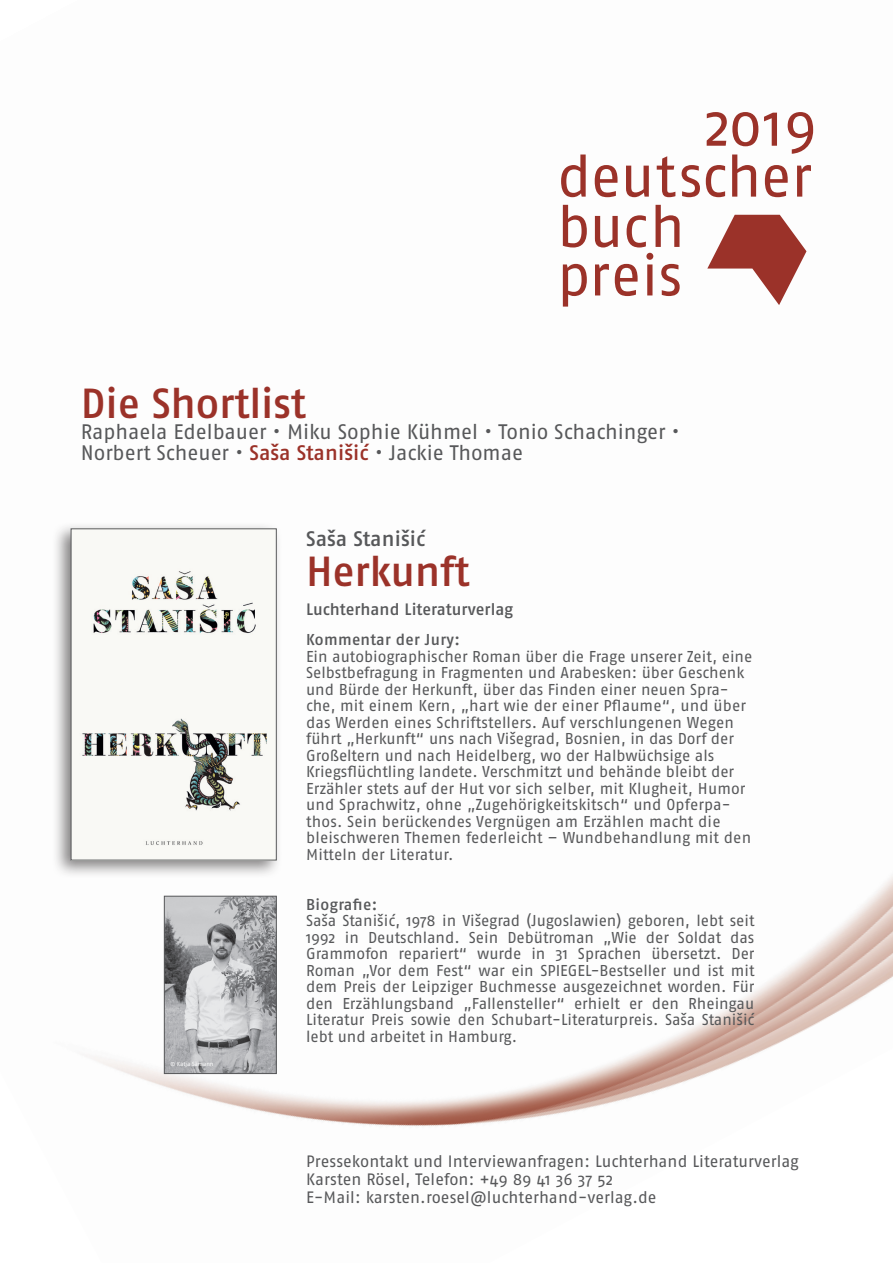
<style>
.page{position:relative;width:893px;height:1263px;background:#fff}
.page>*{position:absolute;margin:0;border:0;box-sizing:border-box;transform-origin:0 0}
.t1{font:500 42px "Fago Pro";letter-spacing:-.005em;color:#9b3229}
.t2{font:21px "Fago Pro";letter-spacing:-.005em;color:#57585a}
.t3{font:500 21px "Fago Pro";letter-spacing:.005em;color:#57585a}
.t4{font:16.5px "Fago Pro";letter-spacing:.005em;color:#57585a}
.t5{font:500 16.5px "Fago Pro";color:#57585a}
.t6{font:15.75px/16.5px "Fago Pro";color:#57585a}
.t7{font:500 15.75px "Fago Pro";letter-spacing:.015em;color:#57585a}
.t8{font:6px "Fago Pro";letter-spacing:-.005em;color:#fff}
.s1{font-weight:500;color:#9b3229}
</style>
<div class="page">
<img style="left:86px;top:112px;width:807px;height:1015px">
<svg style="left:707px;top:215px;width:99px;height:90px"></svg>
<svg style="left:561px;top:154px;width:25px;height:43px"></svg>
<svg style="left:595px;top:165px;width:22px;height:32px"></svg>
<svg style="left:626px;top:166px;width:23px;height:31px"></svg>
<svg style="left:657px;top:156px;width:18px;height:41px"></svg>
<svg style="left:682px;top:165px;width:18px;height:32px"></svg>
<svg style="left:706px;top:165px;width:19px;height:32px"></svg>
<svg style="left:732px;top:154px;width:24px;height:43px"></svg>
<svg style="left:765px;top:165px;width:23px;height:32px"></svg>
<svg style="left:797px;top:165px;width:14px;height:32px"></svg>
<svg style="left:563px;top:205px;width:24px;height:42px"></svg>
<svg style="left:595px;top:216px;width:23px;height:31px"></svg>
<svg style="left:627px;top:215px;width:19px;height:32px"></svg>
<svg style="left:656px;top:205px;width:23px;height:42px"></svg>
<svg style="left:563px;top:264px;width:24px;height:43px"></svg>
<svg style="left:595px;top:264px;width:14px;height:31px"></svg>
<svg style="left:615px;top:264px;width:23px;height:32px"></svg>
<svg style="left:646px;top:253px;width:7px;height:42px"></svg>
<svg style="left:661px;top:264px;width:19px;height:32px"></svg>
<svg style="left:707px;top:112px;width:51px;height:34px"></svg>
<svg style="left:764px;top:113px;width:13px;height:33px"></svg>
<svg style="left:788px;top:112px;width:25px;height:42px"></svg>
<div style="left:52px;top:521px;width:231px;height:357px;background:#231f20;opacity:.55"></div>
<img style="left:73px;top:531px;width:201px;height:327px">
<img style="left:166px;top:898px;width:108px;height:174px">
<div style="left:164px;top:896px;width:112px;height:178px;border:1px solid #57585a"></div>
<p class="t1" style="left:81px;top:378px;width:227px">Die Shortlist</p>
<p class="t2" style="left:81px;top:419px;width:601px">Raphaela Edelbauer • Miku Sophie Kühmel • Tonio Schachinger •</p>
<p class="t2" style="left:81px;top:440px;width:444px">Norbert Scheuer • <span class="s1">Saša Stanišić</span> • Jackie Thomae</p>
<p class="t8" style="left:170px;top:1060px;width:45px">© Katja Sämann</p>
<p class="t3" style="left:306px;top:526px;width:121px">Saša Stanišić</p>
<p class="t1" style="left:306px;top:546px;width:165px">Herkunft</p>
<p class="t5" style="left:306px;top:599px;width:209px">Luchterhand Literaturverlag</p>
<p class="t7" style="left:306px;top:630px;width:155px">Kommentar der Jury:</p>
<p class="t6" style="left:306px;top:648px;width:448px">Ein autobiographischer Roman über die Frage unserer Zeit, eine Selbstbefragung in Fragmenten und Arabesken: über Geschenk und Bürde der Herkunft, über das Finden einer neuen Spra&shy;che, mit einem Kern, „hart wie der einer Pflaume“, und über das Werden eines Schriftstellers. Auf verschlungenen Wegen führt „Herkunft“ uns nach Višegrad, Bosnien, in das Dorf der Großeltern und nach Heidelberg, wo der Halbwüchsige als Kriegsflüchtling landete. Verschmitzt und behände bleibt der Erzähler stets auf der Hut vor sich selber, mit Klugheit, Humor und Sprachwitz, ohne „Zugehörigkeitskitsch“ und Opferpa&shy;thos. Sein berückendes Vergnügen am Erzählen macht die bleischweren Themen federleicht – Wundbehandlung mit den Mitteln der Literatur.</p>
<p class="t7" style="left:306px;top:895px;width:73px">Biografie:</p>
<p class="t6" style="left:306px;top:912px;width:450px;text-align:justify">Saša Stanišić, 1978 in Višegrad (Jugoslawien) geboren, lebt seit 1992 in Deutschland. Sein Debütroman „Wie der Soldat das Grammofon repariert“ wurde in 31 Sprachen übersetzt. Der Roman „Vor dem Fest“ war ein SPIEGEL-Bestseller und ist mit dem Preis der Leipziger Buchmesse ausgezeichnet worden. Für den Erzählungsband „Fallensteller“ erhielt er den Rheingau Literatur Preis sowie den Schubart-Literaturpreis. Saša Stanišić lebt und arbeitet in Hamburg.</p>
<p class="t4" style="left:306px;top:1151px;width:494px">Pressekontakt und Interviewanfragen: Luchterhand Literaturverlag</p>
<p class="t4" style="left:306px;top:1169px;width:309px">Karsten Rösel, Telefon: +49 89 41 36 37 52</p>
<p class="t4" style="left:306px;top:1187px;width:352px">E-Mail: karsten.roesel@luchterhand-verlag.de</p>
</div>
